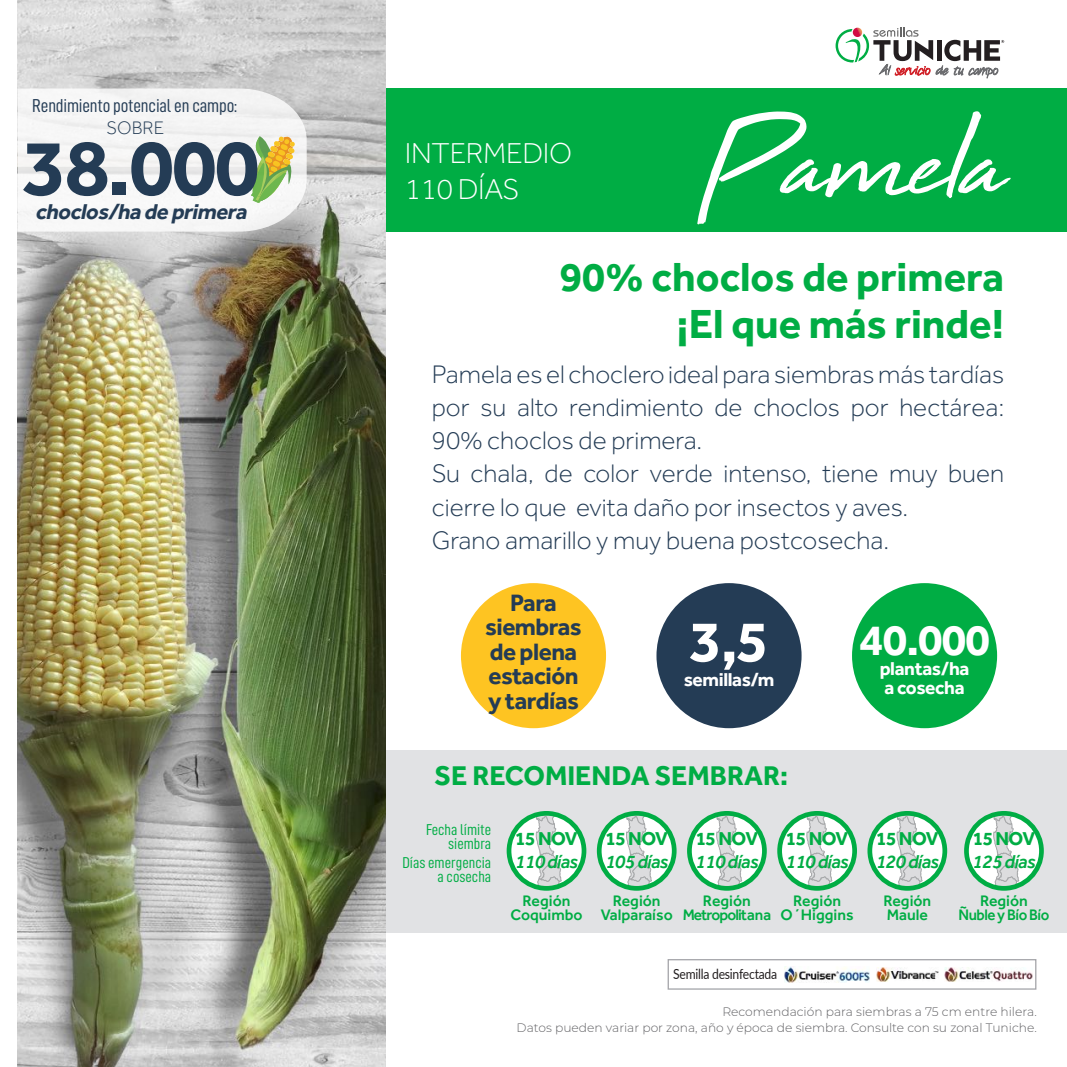
<style>
.page{position:relative;width:1067px;height:1067px;background:#fff}
.page>*{position:absolute;margin:0;border:0;box-sizing:border-box;transform-origin:0 0}
.t1{font:134.4px "High Tide";letter-spacing:-.01em;color:#fff}
.t2{font:700 81.38px "Effra";color:#243c55}
.t3{font:700 59.5px "Effra";color:#fff}
.t4{font:700 44.8px "Effra";color:#fff}
.t5{font:700 42px/47.2px "Effra";color:#00ad44;text-align:right}
.t6{font:300 29.75px/35.4px "Effra";letter-spacing:-.01em;color:#fff}
.t7{font:700 28px "Effra";color:#00ad44}
.t8{font:300 26.25px/33.2px "Effra";color:#243c55}
.t9{font:700 24.5px/24.5px "Effra";letter-spacing:-.02em;color:#243c55;text-align:center}
.t10{font:italic 700 22.22px "Effra";color:#243c55}
.t11{font:italic 500 19.25px "Effra";letter-spacing:-.03em;color:#00ad44}
.t12{font:700 19.25px "Effra";letter-spacing:-.03em;color:#00ad44}
.t13{font:700 19.25px/19.2px "Effra";letter-spacing:-.02em;color:#fff}
.t14{font:18.72px "D DIN Condensed";letter-spacing:-.01em;color:#243c55}
.t15{font:300 18.72px "Effra";color:#243c55}
.t16{font:500 15.75px/14px "Effra";color:#00ad44;text-align:center}
.t17{font:15.75px/14.2px "D DIN Condensed";color:#00ad44;text-align:right}
.t18{font:500 15.75px/14px "Effra";letter-spacing:-.06em;color:#00ad44;text-align:center}
.t19{font:500 15.75px/14px "Effra";letter-spacing:-.03em;color:#00ad44;text-align:center}
.t20{font:14px "Lato";letter-spacing:-.02em;color:#231f20;scale:.87 1}
.t21{font:300 12.25px/15.8px "Montserrat";color:#616164;text-align:right}
</style>
<div class="page">
<div style="left:302px;top:750px;width:765px;height:183px;background:#e1e2e4"></div>
<div style="left:302px;top:88px;width:765px;height:144px;background:#00ad44"></div>
<img style="left:17px;top:0;width:368px;height:1067px">
<svg style="left:17px;top:88px;width:290px;height:144px"></svg>
<div style="left:667px;top:959px;width:369px;height:30px;border:1px solid #a5a6aa"></div>
<img style="left:876px;top:967px;width:62px;height:15px">
<img style="left:784px;top:966px;width:85px;height:16px">
<svg style="left:846px;top:981px;width:18px;height:1px"></svg>
<img style="left:944px;top:967px;width:88px;height:15px">
<div style="left:461px;top:583px;width:145px;height:145px;background:#fec422;border-radius:50%"></div>
<div style="left:852px;top:583px;width:145px;height:145px;background:#00ad44;border-radius:50%"></div>
<div style="left:656px;top:583px;width:145px;height:145px;background:#243c55;border-radius:50%"></div>
<svg style="left:835px;top:27px;width:169px;height:52px"></svg>
<svg style="left:689px;top:813px;width:75px;height:75px;background:#dff4e7"></svg>
<svg style="left:716px;top:813px;width:32px;height:75px"></svg>
<div style="left:687px;top:811px;width:79px;height:79px;border:5px solid #00ad44;border-radius:50%"></div>
<svg style="left:509px;top:813px;width:75px;height:75px;background:#def4e7"></svg>
<svg style="left:536px;top:813px;width:32px;height:75px"></svg>
<div style="left:506px;top:811px;width:80px;height:79px;border:5px solid #00ad44;border-radius:50%"></div>
<svg style="left:599px;top:813px;width:75px;height:75px;background:#dff4e7"></svg>
<svg style="left:626px;top:813px;width:32px;height:75px"></svg>
<div style="left:597px;top:811px;width:79px;height:79px;border:5px solid #00ad44;border-radius:50%"></div>
<svg style="left:779px;top:813px;width:75px;height:75px;background:#ddf4e6"></svg>
<svg style="left:806px;top:813px;width:33px;height:75px"></svg>
<div style="left:777px;top:811px;width:80px;height:79px;border:5px solid #00ad44;border-radius:50%"></div>
<svg style="left:869px;top:813px;width:75px;height:75px;background:#ddf4e6"></svg>
<svg style="left:896px;top:813px;width:33px;height:75px"></svg>
<div style="left:867px;top:811px;width:80px;height:79px;border:5px solid #00ad44;border-radius:50%"></div>
<svg style="left:966px;top:813px;width:75px;height:75px;background:#dff4e7"></svg>
<svg style="left:993px;top:813px;width:32px;height:75px"></svg>
<div style="left:964px;top:811px;width:79px;height:79px;border:5px solid #00ad44;border-radius:50%"></div>
<p class="t14" style="left:32px;top:95px;width:206px">Rendimiento potencial en campo:</p>
<p class="t15" style="left:107px;top:117px;width:59px">SOBRE</p>
<h2 class="t2" style="left:22px;top:118px;width:238px">38.000</h2>
<p class="t10" style="left:35px;top:198px;width:218px">choclos/ha de primera</p>
<p class="t6" style="left:405px;top:136px;width:169px">INTERMEDIO<br>110 DÍAS</p>
<h1 class="t1" style="left:693px;top:70px;width:312px">Pamela</h1>
<h3 class="t5" style="left:559px;top:252px;width:446px">90% choclos de primera ¡El que más rinde!</h3>
<p class="t8" style="left:432px;top:357px;width:574px">Pamela es el choclero ideal para siembras más tardías por su alto rendimiento de choclos por hectárea:<br>90% choclos de primera.<br>Su chala, de color verde intenso, tiene muy buen cierre lo que evita daño por insectos y aves.<br>Grano amarillo y muy buena postcosecha.</p>
<p class="t9" style="left:485px;top:590px;width:98px">Para siembras de plena estación y tardías</p>
<h3 class="t3" style="left:689px;top:605px;width:81px">3,5</h3>
<p class="t13" style="left:683px;top:669px;width:92px">semillas/m</p>
<h3 class="t4" style="left:859px;top:613px;width:132px">40.000</h3>
<p class="t13" style="left:879px;top:658px;width:91px">plantas/ha a cosecha</p>
<p class="t7" style="left:434px;top:759px;width:355px">SE RECOMIENDA SEMBRAR:</p>
<p class="t17" style="left:426px;top:822px;width:67px">Fecha límite siembra</p>
<p class="t17" style="left:402px;top:855px;width:90px">Días emergencia a cosecha</p>
<p class="t12" style="left:515px;top:827px;width:64px">15 NOV</p>
<p class="t11" style="left:515px;top:849px;width:65px">110 días</p>
<p class="t16" style="left:510px;top:893px;width:74px">Región<br>Coquimbo</p>
<p class="t12" style="left:605px;top:827px;width:64px">15 NOV</p>
<p class="t11" style="left:605px;top:849px;width:65px">105 días</p>
<p class="t16" style="left:600px;top:893px;width:74px">Región<br>Valparaíso</p>
<p class="t12" style="left:695px;top:827px;width:64px">15 NOV</p>
<p class="t11" style="left:695px;top:849px;width:65px">110 días</p>
<p class="t18" style="left:682px;top:893px;width:90px">Región<br>Metropolitana</p>
<p class="t12" style="left:786px;top:827px;width:64px">15 NOV</p>
<p class="t11" style="left:785px;top:849px;width:65px">110 días</p>
<p class="t16" style="left:780px;top:893px;width:74px">Región<br>O´Higgins</p>
<p class="t20" style="left:673px;top:964px;width:121px">Semilla desinfectada</p>
<p class="t12" style="left:876px;top:827px;width:64px">15 NOV</p>
<p class="t11" style="left:875px;top:849px;width:65px">120 días</p>
<p class="t16" style="left:883px;top:893px;width:49px;text-align:left">Región<br>Maule</p>
<p class="t12" style="left:972px;top:827px;width:64px">15 NOV</p>
<p class="t11" style="left:972px;top:849px;width:65px">125 días</p>
<p class="t19" style="left:958px;top:893px;width:92px">Región<br>Ñuble y Bío Bío</p>
<p class="t21" style="left:516px;top:1003px;width:521px">Recomendación para siembras a 75 cm entre hilera.<br>Datos pueden variar por zona, año y época de siembra. Consulte con su zonal Tuniche.</p>
</div>
